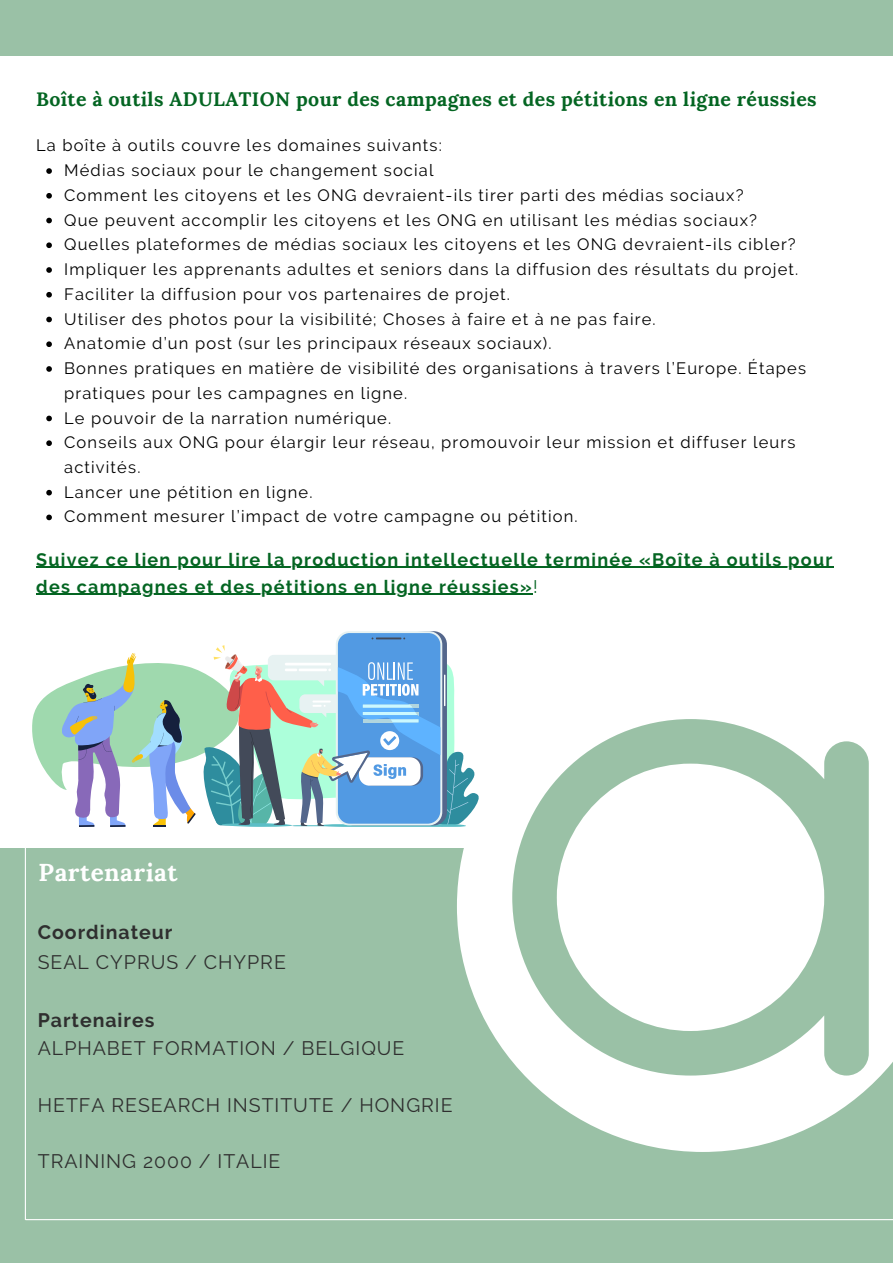
<style>
.page{position:relative;width:893px;height:1264px;background:#fff}
.page>*{position:absolute;margin:0;border:0;box-sizing:border-box;transform-origin:0 0}
.t1{font:700 24.3px "Lora";letter-spacing:.02em;color:#fff}
.t2{font:19.5px "Raleway";letter-spacing:.05em;color:#2f2f2f}
.t3{font:700 19.5px "Lora";letter-spacing:.02em;color:#046522}
.t4{font:700 19.5px "Raleway";letter-spacing:.05em;color:#2f2f2f}
.t5{font:700 18px/27px "Raleway";letter-spacing:.07em;color:#046522}
.t6{font:16.5px/24.8px "Raleway";letter-spacing:.07em;color:#000}
.s1{font-weight:400}
</style>
<div class="page">
<div style="left:0;top:0;width:892px;height:55px;background:#9ac1a6"></div>
<div style="left:0;top:1094px;width:892px;height:168px;background:#9ac1a6"></div>
<div style="left:0;top:932px;width:892px;height:168px;background:#9ac1a6"></div>
<div style="left:0;top:848px;width:892px;height:168px;background:#9ac1a6"></div>
<hr style="left:25px;top:827px;width:1px;height:392px;background:#fff">
<hr style="left:26px;top:1218px;width:866px;height:2px;background:#fff">
<svg style="left:457px;top:758px;width:435px;height:393px;fill:#fff"></svg>
<svg style="left:512px;top:719px;width:356px;height:356px;fill:#fff"></svg>
<hr style="left:36px;top:567px;width:797px;height:1px;background:#046522">
<hr style="left:36px;top:593px;width:497px;height:2px;background:#046522">
<svg style="left:32px;top:631px;width:446px;height:196px"></svg>
<svg style="left:46px;top:168px;width:6px;height:6px"></svg>
<svg style="left:46px;top:193px;width:6px;height:6px"></svg>
<svg style="left:46px;top:218px;width:6px;height:5px"></svg>
<svg style="left:46px;top:242px;width:6px;height:6px"></svg>
<svg style="left:46px;top:267px;width:6px;height:6px"></svg>
<svg style="left:46px;top:292px;width:6px;height:5px"></svg>
<svg style="left:46px;top:317px;width:6px;height:5px"></svg>
<svg style="left:46px;top:341px;width:6px;height:6px"></svg>
<svg style="left:46px;top:366px;width:6px;height:6px"></svg>
<svg style="left:46px;top:415px;width:6px;height:6px"></svg>
<svg style="left:46px;top:440px;width:6px;height:6px"></svg>
<svg style="left:46px;top:490px;width:6px;height:5px"></svg>
<svg style="left:46px;top:514px;width:6px;height:6px"></svg>
<p class="t3" style="left:36px;top:86px;width:782px">Boîte à outils ADULATION pour des campagnes et des pétitions en ligne réussies</p>
<p class="t6" style="left:36px;top:133px;width:407px">La boîte à outils couvre les domaines suivants:</p>
<p class="t6" style="left:64px;top:158px;width:743px">Médias sociaux pour le changement social<br>Comment les citoyens et les ONG devraient-ils tirer parti des médias sociaux?<br>Que peuvent accomplir les citoyens et les ONG en utilisant les médias sociaux?<br>Quelles plateformes de médias sociaux les citoyens et les ONG devraient-ils cibler?<br>Impliquer les apprenants adultes et seniors dans la diffusion des résultats du projet.<br>Faciliter la diffusion pour vos partenaires de projet.<br>Utiliser des photos pour la visibilité; Choses à faire et à ne pas faire.<br>Anatomie d’un post (sur les principaux réseaux sociaux).<br>Bonnes pratiques en matière de visibilité des organisations à travers l’Europe. Étapes pratiques pour les campagnes en ligne.<br>Le pouvoir de la narration numérique.<br>Conseils aux ONG pour élargir leur réseau, promouvoir leur mission et diffuser leurs activités.<br>Lancer une pétition en ligne.<br>Comment mesurer l’impact de votre campagne ou pétition.</p>
<p class="t5" style="left:36px;top:546px;width:797px">Suivez ce lien pour lire la production intellectuelle terminée «Boîte à outils pour des campagnes et des pétitions en ligne réussies»<span class="s1">!</span></p>
<h1 class="t1" style="left:39px;top:856px;width:140px">Partenariat</h1>
<p class="t4" style="left:38px;top:921px;width:136px">Coordinateur</p>
<p class="t2" style="left:38px;top:950px;width:249px">SEAL CYPRUS / CHYPRE</p>
<p class="t4" style="left:38px;top:1008px;width:118px">Partenaires</p>
<p class="t2" style="left:38px;top:1036px;width:368px">ALPHABET FORMATION / BELGIQUE</p>
<p class="t2" style="left:38px;top:1093px;width:416px">HETFA RESEARCH INSTITUTE / HONGRIE</p>
<p class="t2" style="left:38px;top:1149px;width:244px">TRAINING 2000 / ITALIE</p>
</div>
